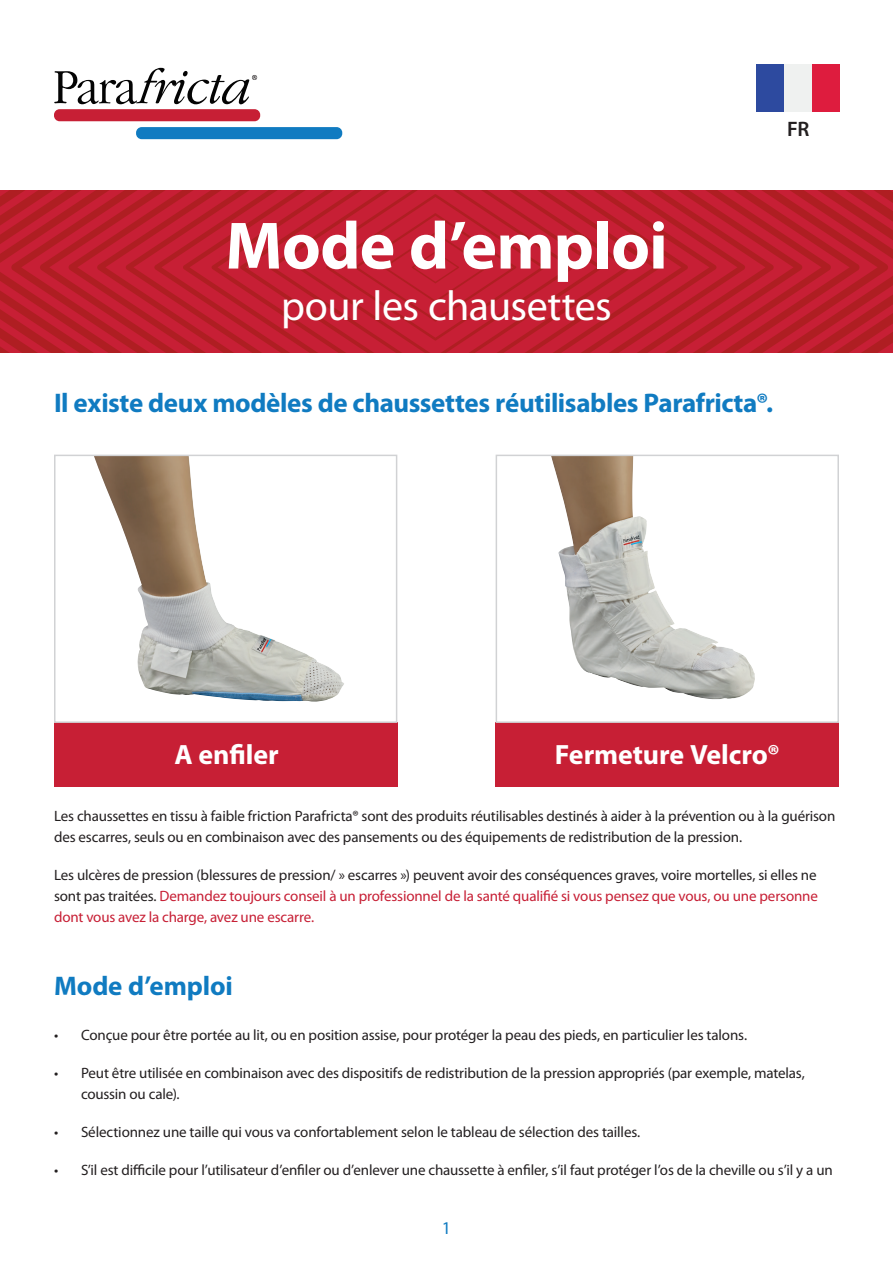
<style>
.page{position:relative;width:893px;height:1263px;background:#fff}
.page>*{position:absolute;margin:0;border:0;box-sizing:border-box;transform-origin:0 0}
.t1{font:700 67.5px "Myriad Pro";letter-spacing:-.01em;color:#fff}
.t2{font:42px "Myriad Pro";letter-spacing:-.015em;color:#fff}
.t3{font:700 27.9px "Myriad Pro";letter-spacing:-.005em;color:#fff}
.t4{font:700 27px "Myriad Pro";letter-spacing:-.015em;color:#107bc1}
.t5{font:600 21px "Myriad Pro";color:#231f20}
.t6{font:18px "Myriad Pro";color:#107bc1}
.t7{font:15px/21px "Myriad Pro";letter-spacing:-.01em;color:#231f20}
.s1{color:#c71f35}
</style>
<div class="page">
<div style="left:756px;top:64px;width:28px;height:47px;background:#2d4a9f"></div>
<div style="left:784px;top:64px;width:28px;height:47px;background:#eff1f0"></div>
<div style="left:812px;top:64px;width:28px;height:47px;background:#de1c3e"></div>
<svg style="left:0;top:190px;width:893px;height:163px;background:#bf1e2e"></svg>
<div style="left:54px;top:722px;width:343px;height:65px;background:#c71f35"></div>
<div style="left:496px;top:722px;width:343px;height:65px;background:#c71f35"></div>
<svg style="left:54px;top:68px;width:203px;height:36px"></svg>
<div style="left:136px;top:127px;width:206px;height:12px;background:#107bc1;border-radius:6px"></div>
<div style="left:54px;top:109px;width:206px;height:12px;background:#c71f35;border-radius:6px"></div>
<img style="left:94px;top:458px;width:250px;height:244px">
<div style="left:54px;top:455px;width:343px;height:268px;border:2px solid #d1d2d4"></div>
<img style="left:551px;top:458px;width:204px;height:242px">
<div style="left:496px;top:455px;width:343px;height:268px;border:2px solid #d1d2d4"></div>
<h3 class="t5" style="left:787px;top:116px;width:24px">FR</h3>
<h1 class="t1" style="left:225px;top:202px;width:444px">Mode d’emploi</h1>
<h2 class="t2" style="left:281px;top:280px;width:332px">pour les chausettes</h2>
<h3 class="t4" style="left:54px;top:385px;width:721px">Il existe deux modèles de chaussettes réutilisables Parafricta®.</h3>
<h3 class="t3" style="left:175px;top:736px;width:106px">A enfiler</h3>
<h3 class="t3" style="left:555px;top:736px;width:227px">Fermeture Velcro®</h3>
<p class="t7" style="left:54px;top:805px;width:783px">Les chaussettes en tissu à faible friction Parafricta® sont des produits réutilisables destinés à aider à la prévention ou à la guérison des escarres, seuls ou en combinaison avec des pansements ou des équipements de redistribution de la pression.</p>
<p class="t7" style="left:54px;top:864px;width:765px;text-align:justify">Les ulcères de pression (blessures de pression/ » escarres ») peuvent avoir des conséquences graves, voire mortelles, si elles ne sont pas traitées. <span class="s1">Demandez toujours conseil à un professionnel de la santé qualifié si vous pensez que vous, ou une personne dont vous avez la charge, avez une escarre.</span></p>
<h3 class="t4" style="left:54px;top:968px;width:180px">Mode d’emploi</h3>
<p class="t7" style="left:54px;top:1024px;width:695px">• Conçue pour être portée au lit, ou en position assise, pour protéger la peau des pieds, en particulier les talons.</p>
<p class="t7" style="left:81px;top:1062px;width:725px;text-indent:-27px">• Peut être utilisée en combinaison avec des dispositifs de redistribution de la pression appropriés (par exemple, matelas, coussin ou cale).</p>
<p class="t7" style="left:54px;top:1121px;width:588px">• Sélectionnez une taille qui vous va confortablement selon le tableau de sélection des tailles.</p>
<p class="t7" style="left:54px;top:1159px;width:780px">• S’il est difficile pour l’utilisateur d’enfiler ou d’enlever une chaussette à enfiler, s’il faut protéger l’os de la cheville ou s’il y a un</p>
<p class="t6" style="left:442px;top:1217px;width:11px">1</p>
</div>
